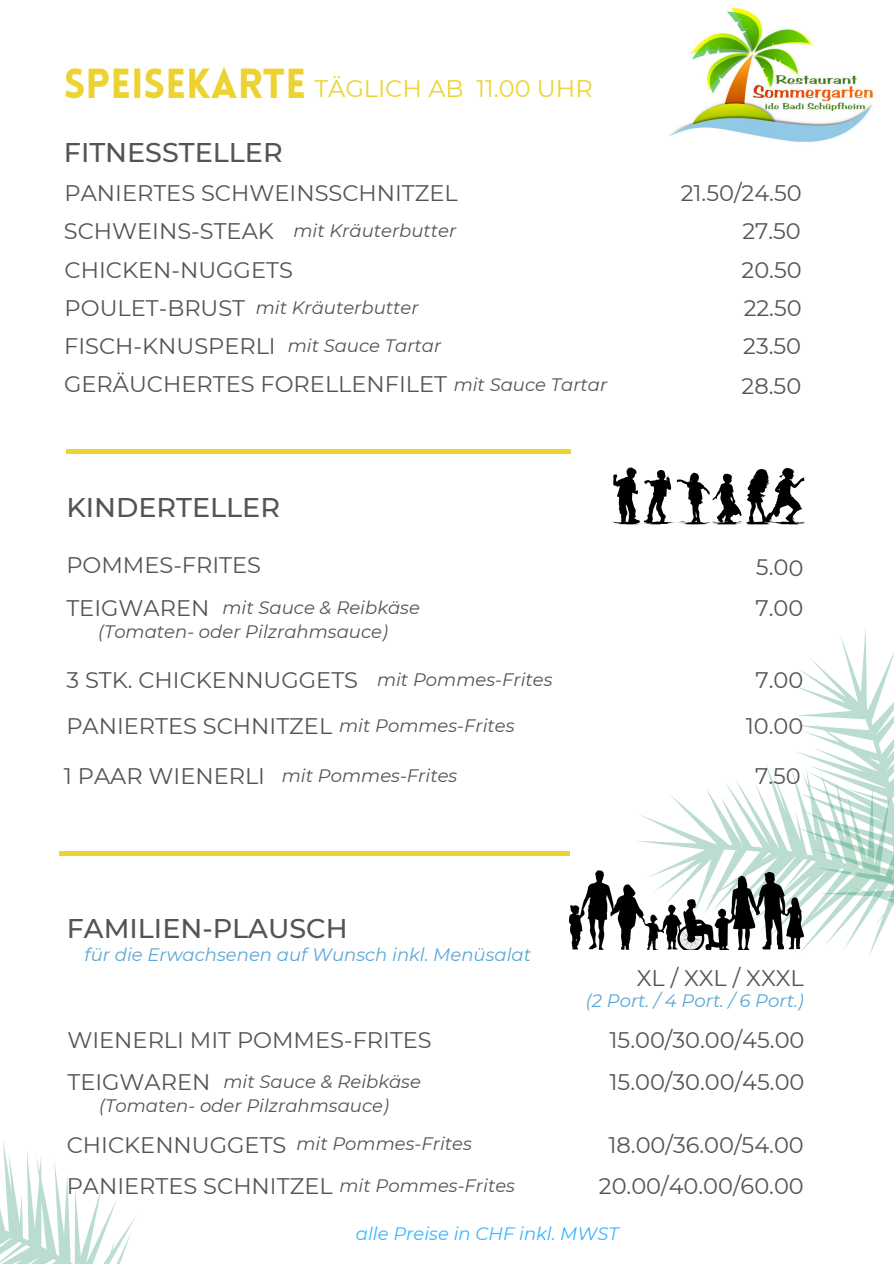
<style>
.page{position:relative;width:894px;height:1264px;background:#fff}
.page>*{position:absolute;margin:0;border:0;box-sizing:border-box;transform-origin:0 0}
.t1{font:900 41.1px "Lovelo";color:#edd332}
.t2{font:500 27px "Montserrat";color:#545454}
.t3{font:24px "Montserrat";color:#edd332}
.t4{font:22.5px "Montserrat";color:#545454}
.t5{font:italic 18px "Montserrat";color:#545454}
.t6{font:italic 18px "Montserrat";color:#5aa7d5}
.t7{font:italic 18px "Montserrat";color:#38b6ff}
</style>
<div class="page">
<hr style="left:59px;top:851px;width:510px;height:4px;background:#edd332">
<svg style="left:621px;top:779px;width:254px;height:177px"></svg>
<svg style="left:760px;top:627px;width:133px;height:317px"></svg>
<svg style="left:0;top:1141px;width:136px;height:122px"></svg>
<img style="left:669px;top:8px;width:204px;height:134px">
<img style="left:569px;top:870px;width:234px;height:79px">
<div style="left:66px;top:449px;width:504px;height:5px;background:#edd332"></div>
<svg style="left:612px;top:467px;width:192px;height:57px"></svg>
<p class="t1" style="left:64px;top:67px;width:244px">SPEISEKARTE</p>
<h2 class="t3" style="left:314px;top:73px;width:280px">TÄGLICH AB 11.00 UHR</h2>
<p class="t2" style="left:64px;top:136px;width:220px">FITNESSTELLER</p>
<p class="t4" style="left:65px;top:179px;width:394px">PANIERTES SCHWEINSSCHNITZEL</p>
<h3 class="t4" style="left:680px;top:179px;width:122px">21.50/24.50</h3>
<p class="t4" style="left:64px;top:217px;width:211px">SCHWEINS-STEAK</p>
<p class="t5" style="left:293px;top:219px;width:164px">mit Kräuterbutter</p>
<h2 class="t4" style="left:742px;top:217px;width:60px">27.50</h2>
<p class="t4" style="left:65px;top:256px;width:230px">CHICKEN-NUGGETS</p>
<h3 class="t4" style="left:741px;top:256px;width:62px">20.50</h3>
<h3 class="t4" style="left:65px;top:294px;width:182px">POULET-BRUST</h3>
<h3 class="t5" style="left:256px;top:296px;width:164px">mit Kräuterbutter</h3>
<h3 class="t4" style="left:743px;top:294px;width:59px">22.50</h3>
<p class="t4" style="left:64px;top:332px;width:213px">FISCH-KNUSPERLI</p>
<p class="t5" style="left:287px;top:334px;width:155px">mit Sauce Tartar</p>
<p class="t4" style="left:743px;top:332px;width:59px">23.50</p>
<h3 class="t4" style="left:64px;top:370px;width:384px">GERÄUCHERTES FORELLENFILET</h3>
<h3 class="t5" style="left:453px;top:373px;width:155px">mit Sauce Tartar</h3>
<p class="t4" style="left:741px;top:372px;width:61px">28.50</p>
<p class="t2" style="left:66px;top:490px;width:215px">KINDERTELLER</p>
<h3 class="t4" style="left:66px;top:551px;width:196px">POMMES-FRITES</h3>
<h3 class="t4" style="left:756px;top:553px;width:49px;rotate:1deg">5.00</h3>
<p class="t4" style="left:66px;top:594px;width:144px">TEIGWAREN</p>
<h3 class="t5" style="left:222px;top:596px;width:199px">mit Sauce &amp; Reibkäse</h3>
<h3 class="t5" style="left:98px;top:620px;width:291px">(Tomaten- oder Pilzrahmsauce)</h3>
<p class="t4" style="left:755px;top:594px;width:49px">7.00</p>
<p class="t4" style="left:66px;top:666px;width:293px">3 STK. CHICKENNUGGETS</p>
<h3 class="t5" style="left:377px;top:668px;width:177px">mit Pommes-Frites</h3>
<p class="t4" style="left:755px;top:666px;width:49px">7.00</p>
<h3 class="t4" style="left:66px;top:712px;width:267px">PANIERTES SCHNITZEL</h3>
<h3 class="t5" style="left:339px;top:714px;width:177px">mit Pommes-Frites</h3>
<h3 class="t4" style="left:745px;top:712px;width:59px">10.00</h3>
<h3 class="t4" style="left:64px;top:762px;width:203px">1 PAAR WIENERLI</h3>
<h3 class="t5" style="left:282px;top:764px;width:177px">mit Pommes-Frites</h3>
<p class="t4" style="left:755px;top:762px;width:47px">7.50</p>
<h2 class="t2" style="left:67px;top:911px;width:282px">FAMILIEN-PLAUSCH</h2>
<h3 class="t6" style="left:85px;top:944px;width:448px">für die Erwachsenen auf Wunsch inkl. Menüsalat</h3>
<p class="t4" style="left:636px;top:963px;width:168px">XL / XXL / XXXL</p>
<h3 class="t6" style="left:586px;top:989px;width:219px">(2 Port. / 4 Port. / 6 Port.)</h3>
<h3 class="t4" style="left:67px;top:1026px;width:366px">WIENERLI MIT POMMES-FRITES</h3>
<h3 class="t4" style="left:609px;top:1026px;width:196px">15.00/30.00/45.00</h3>
<h3 class="t4" style="left:67px;top:1068px;width:144px">TEIGWAREN</h3>
<h3 class="t5" style="left:223px;top:1070px;width:199px">mit Sauce &amp; Reibkäse</h3>
<h3 class="t5" style="left:99px;top:1094px;width:291px">(Tomaten- oder Pilzrahmsauce)</h3>
<p class="t4" style="left:609px;top:1068px;width:196px">15.00/30.00/45.00</p>
<h3 class="t4" style="left:67px;top:1130px;width:221px">CHICKENNUGGETS</h3>
<h3 class="t5" style="left:296px;top:1132px;width:177px">mit Pommes-Frites</h3>
<p class="t4" style="left:608px;top:1130px;width:197px">18.00/36.00/54.00</p>
<h3 class="t4" style="left:67px;top:1172px;width:267px">PANIERTES SCHNITZEL</h3>
<h3 class="t5" style="left:339px;top:1174px;width:177px">mit Pommes-Frites</h3>
<h3 class="t4" style="left:598px;top:1172px;width:206px">20.00/40.00/60.00</h3>
<h1 class="t7" style="left:356px;top:1222px;width:264px">alle Preise in CHF inkl. MWST</h1>
</div>
